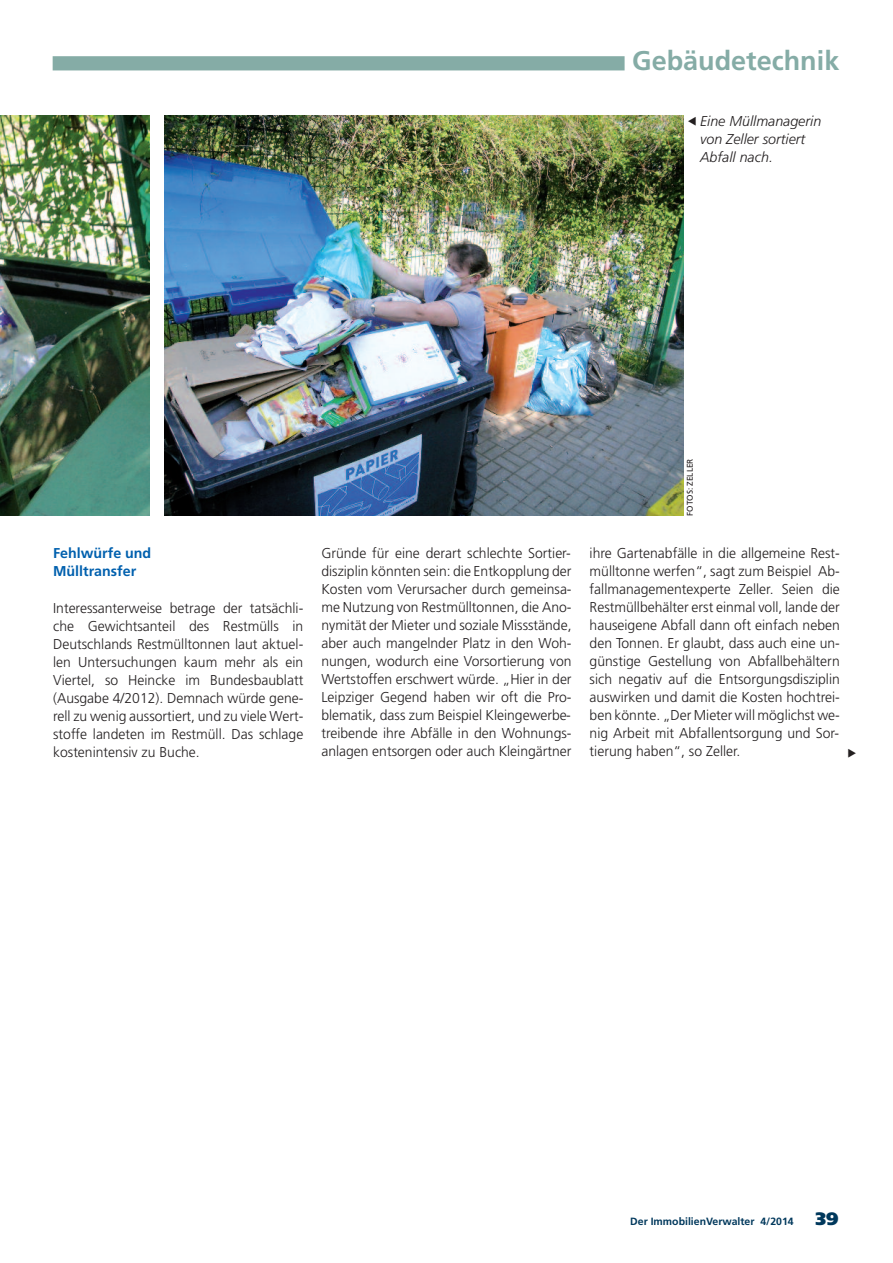
<style>
.page{position:relative;width:893px;height:1263px;background:#fff}
.page>*{position:absolute;margin:0;border:0;box-sizing:border-box;transform-origin:0 0}
.t1{font:700 27px "Frutiger LT Std";color:#85aca6}
.t2{font:300 14.25px/18px "Frutiger LT Std";color:#231f20;text-align:justify}
.t3{font:italic 300 14.25px/18px "Frutiger LT Std";color:#231f20}
.t4{font:700 14.25px/18px "Frutiger LT Std";color:#0160ae}
.t5{font:700 10.5px "Frutiger LT Std";color:#00385c}
.t6{font:8.25px "Frutiger LT Std";color:#231f20}
.s1{font-weight:900;font-size:18px}
</style>
<div class="page">
<div style="left:53px;top:56px;width:572px;height:14px;background:#85aca6"></div>
<img style="left:0;top:116px;width:150px;height:400px">
<img style="left:164px;top:116px;width:519px;height:400px">
<h1 class="t1" style="left:632px;top:50px;width:209px">Gebäudetechnik</h1>
<p class="t3" style="left:700px;top:113px;width:123px">Eine Müllmanagerin von Zeller sortiert<br>Abfall nach.</p>
<p class="t4" style="left:53px;top:546px;width:100px">Fehlwürfe und<br>Mülltransfer</p>
<p class="t2" style="left:53px;top:600px;width:252px">Interessanterweise betrage der tatsächli&shy;che Gewichtsanteil des Restmülls in Deutschlands Restmülltonnen laut aktuel&shy;len Untersuchungen kaum mehr als ein Viertel, so Heincke im Bundesbaublatt (Ausgabe 4/2012). Demnach würde gene&shy;rell zu wenig aussortiert, und zu viele Wert&shy;stoffe landeten im Restmüll. Das schlage kostenintensiv zu Buche.</p>
<p class="t6" style="left:687px;top:516px;width:59px;rotate:-90deg">FOTOS: ZELLER</p>
<p class="t2" style="left:321px;top:546px;width:252px">Gründe für eine derart schlechte Sortier&shy;disziplin könnten sein: die Entkopplung der Kosten vom Verursacher durch gemeinsa&shy;me Nutzung von Restmülltonnen, die Ano&shy;nymität der Mieter und soziale Missstände, aber auch mangelnder Platz in den Woh&shy;nungen, wodurch eine Vorsortierung von Wertstoffen erschwert würde. „Hier in der Leipziger Gegend haben wir oft die Pro&shy;blematik, dass zum Beispiel Kleingewerbe&shy;treibende ihre Abfälle in den Wohnungs&shy;anlagen entsorgen oder auch Kleingärtner</p>
<p class="t2" style="left:590px;top:546px;width:252px">ihre Gartenabfälle in die allgemeine Rest&shy;mülltonne werfen“, sagt zum Beispiel Ab&shy;fallmanagementexperte Zeller. Seien die Restmüllbehälter erst einmal voll, lande der hauseigene Abfall dann oft einfach neben den Tonnen. Er glaubt, dass auch eine un&shy;günstige Gestellung von Abfallbehältern sich negativ auf die Entsorgungsdisziplin auswirken und damit die Kosten hochtrei&shy;ben könnte. „Der Mieter will möglichst we&shy;nig Arbeit mit Abfallentsorgung und Sor&shy;tierung haben“, so Zeller.</p>
<p class="t5" style="left:630px;top:1217px;width:210px">Der ImmobilienVerwalter 4/2014 <span class="s1">39</span></p>
</div>
